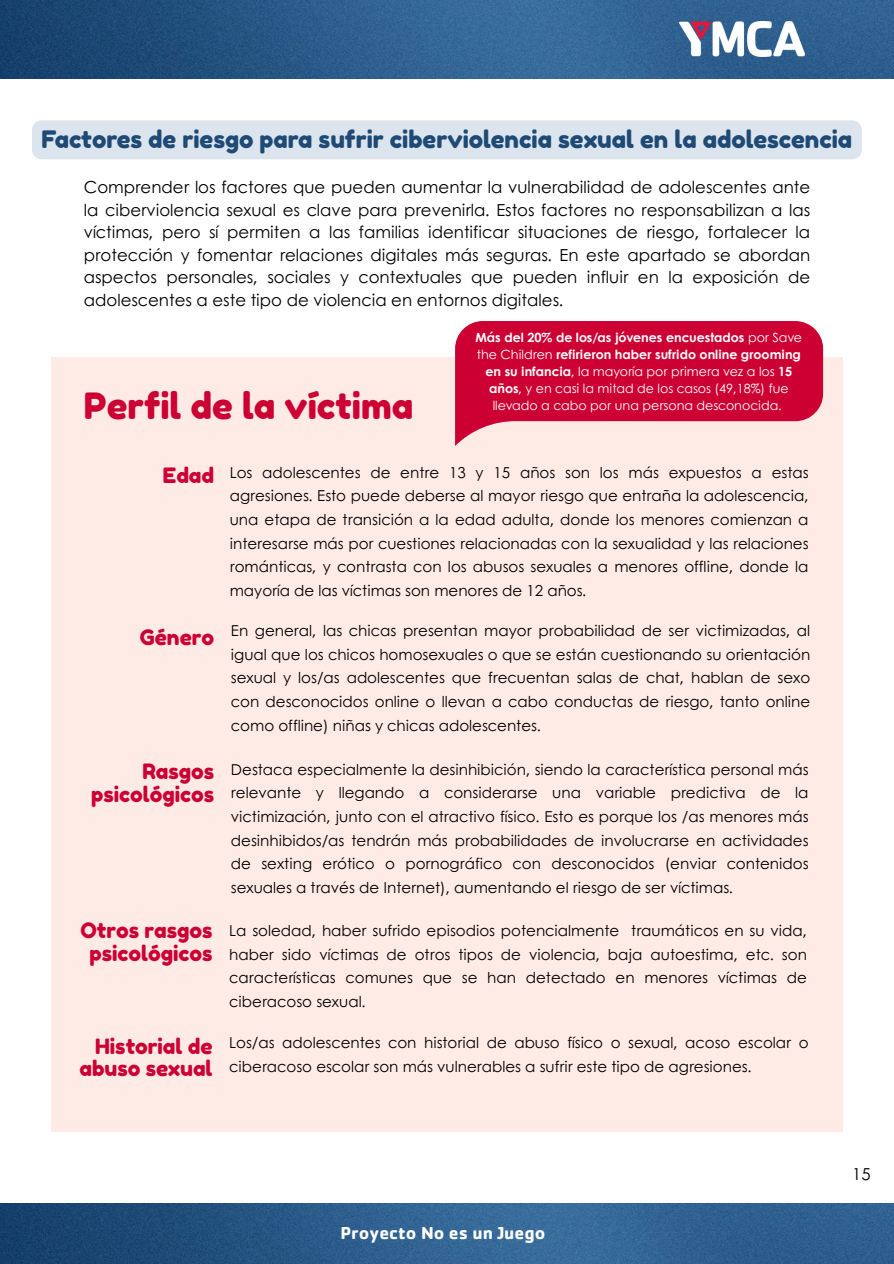
<style>
.page{position:relative;width:894px;height:1264px;background:#fff}
.page>*{position:absolute;margin:0;border:0;box-sizing:border-box;transform-origin:0 0}
.t1{font:36.15px "Fredoka One";color:#c03}
.t2{font:24px "Fredoka One";color:#1e4a75}
.t3{font:21.15px/22.5px "Fredoka One";color:#c03;text-align:right}
.t4{font:700 18px "Cachet Std";color:#fff}
.t5{font:16.5px/22.5px "Century Gothic";color:#000;text-align:justify}
.t6{font:15px/23.7px "Century Gothic";color:#000;text-align:justify}
.t7{font:12.6px/16.8px "Century Gothic";color:#fff;text-align:center}
.s1{font-weight:700}
</style>
<div class="page">
<img style="left:0;top:1203px;width:893px;height:60px">
<img style="left:0;top:0;width:893px;height:79px">
<img style="left:679px;top:22px;width:125px;height:35px">
<div style="left:32px;top:120px;width:829px;height:39px;background:#dce5ee"></div>
<div style="left:51px;top:357px;width:791px;height:774px;background:#ffebe6"></div>
<svg style="left:455px;top:321px;width:367px;height:125px;fill:#c03"></svg>
<h2 class="t2" style="left:42px;top:124px;width:811px">Factores de riesgo para sufrir ciberviolencia sexual en la adolescencia</h2>
<p class="t5" style="left:84px;top:175px;width:727px">Comprender los factores que pueden aumentar la vulnerabilidad de adolescentes ante la ciberviolencia sexual es clave para prevenirla. Estos factores no responsabilizan a las víctimas, pero sí permiten a las familias identificar situaciones de riesgo, fortalecer la protección y fomentar relaciones digitales más seguras. En este apartado se abordan aspectos personales, sociales y contextuales que pueden influir en la exposición de adolescentes a este tipo de violencia en entornos digitales.</p>
<h1 class="t1" style="left:84px;top:384px;width:331px">Perfil de la víctima</h1>
<p class="t7" style="left:475px;top:328px;width:328px"><span class="s1">Más del 20% de los/as jóvenes encuestados</span> por Save the Children <span class="s1">refirieron haber sufrido online grooming en su infancia</span>, la mayoría por primera vez a los <span class="s1">15 años</span>, y en casi la mitad de los casos (49,18%) fue llevado a cabo por una persona desconocida.</p>
<h3 class="t3" style="left:163px;top:464px;width:53px">Edad</h3>
<p class="t6" style="left:230px;top:459px;width:580px">Los adolescentes de entre 13 y 15 años son los más expuestos a estas agresiones. Esto puede deberse al mayor riesgo que entraña la adolescencia, una etapa de transición a la edad adulta, donde los menores comienzan a interesarse más por cuestiones relacionadas con la sexualidad y las relaciones románticas, y contrasta con los abusos sexuales a menores offline, donde la mayoría de las víctimas son menores de 12 años.</p>
<h3 class="t3" style="left:140px;top:626px;width:76px">Género</h3>
<p class="t6" style="left:231px;top:618px;width:580px">En general, las chicas presentan mayor probabilidad de ser victimizadas, al igual que los chicos homosexuales o que se están cuestionando su orientación sexual y los/as adolescentes que frecuentan salas de chat, hablan de sexo con desconocidos online o llevan a cabo conductas de riesgo, tanto online como offline) niñas y chicas adolescentes.</p>
<h3 class="t3" style="left:91px;top:760px;width:124px">Rasgos psicológicos</h3>
<p class="t6" style="left:231px;top:756px;width:579px">Destaca especialmente la desinhibición, siendo la característica personal más relevante y llegando a considerarse una variable predictiva de la victimización, junto con el atractivo físico. Esto es porque los /as menores más desinhibidos/as tendrán más probabilidades de involucrarse en actividades de sexting erótico o pornográfico con desconocidos (enviar contenidos sexuales a través de Internet), aumentando el riesgo de ser víctimas.</p>
<h3 class="t3" style="left:81px;top:919px;width:133px;text-align:center">Otros rasgos psicológicos</h3>
<h3 class="t3" style="left:79px;top:1034px;width:135px">Historial de abuso sexual</h3>
<p class="t6" style="left:229px;top:918px;width:579px">La soledad, haber sufrido episodios potencialmente traumáticos en su vida, haber sido víctimas de otros tipos de violencia, baja autoestima, etc. son características comunes que se han detectado en menores víctimas de ciberacoso sexual.</p>
<p class="t6" style="left:229px;top:1030px;width:580px">Los/as adolescentes con historial de abuso físico o sexual, acoso escolar o ciberacoso escolar son más vulnerables a sufrir este tipo de agresiones.</p>
<p class="t5" style="left:852px;top:1162px;width:20px">15</p>
<p class="t4" style="left:340px;top:1226px;width:206px">Proyecto No es un Juego</p>
</div>
